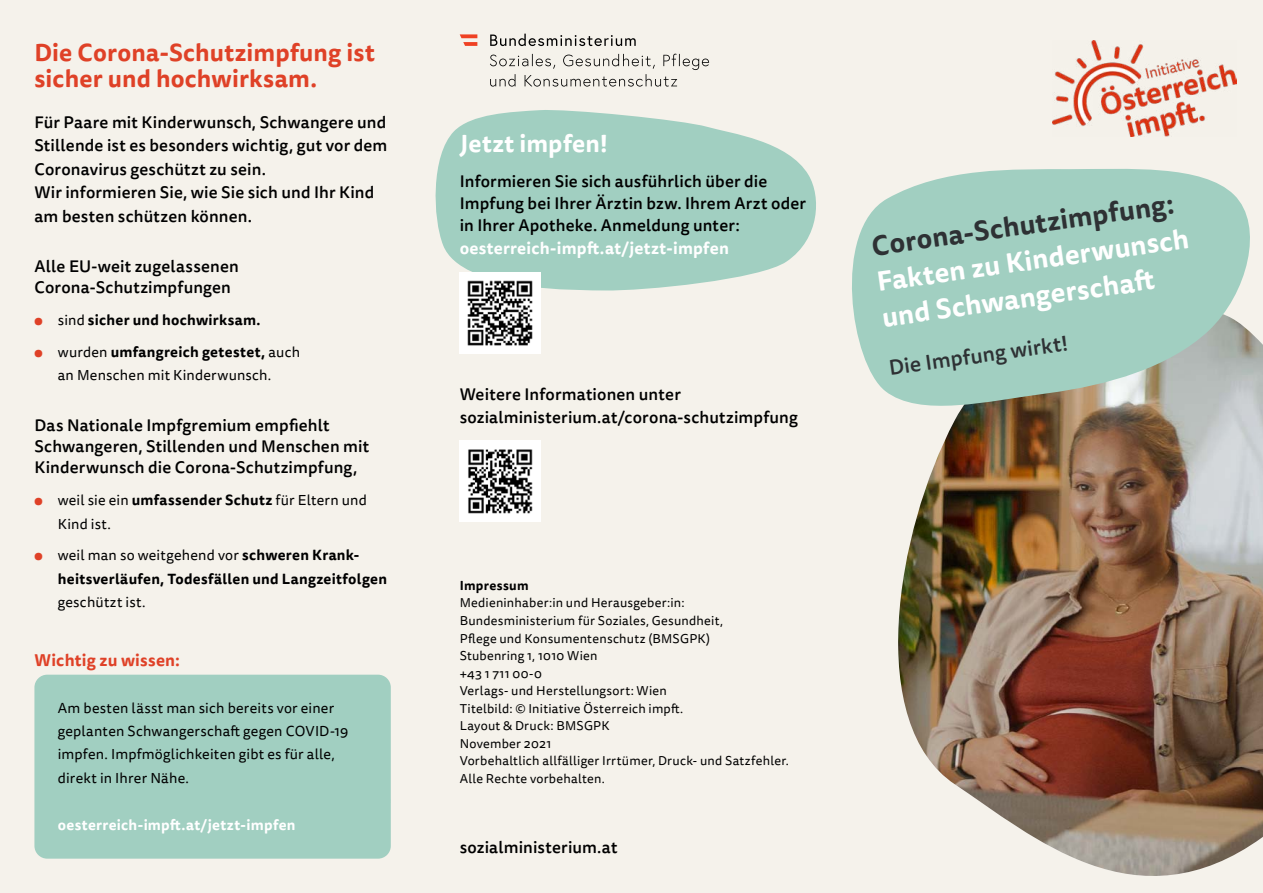
<style>
.page{position:relative;width:1263px;height:893px;background:#f5f2eb}
.page>*{position:absolute;margin:0;border:0;box-sizing:border-box;transform-origin:0 0}
.t1{font:700 27px/36px "Tisa Sans Pro";color:#fff}
.t2{font:700 27px "Tisa Sans Pro";color:#2e3134}
.h1_ohne_Nummerierung{font:700 24px/26.4px "Tisa Sans Pro";letter-spacing:.005em;color:#df4127}
.h1_ohne_Nummerierung-2{font:700 24px "Tisa Sans Pro";letter-spacing:.02em;color:#fff}
.t3{font:500 21px "Tisa Sans Pro";color:#2e3134}
.Cover_p_Rückseite{font:500 16.5px/22.2px "Tisa Sans Pro";letter-spacing:.01em;color:#000}
.p_Introtext{font:500 16.5px/23.4px "Tisa Sans Pro";letter-spacing:.01em;color:#000}
.h2_ohne_Nummerierung{font:500 16.5px/21px "Tisa Sans Pro";letter-spacing:.01em;color:#000}
.h2_ohne_Nummerierung_rot{font:700 16.5px "Tisa Sans Pro";letter-spacing:.015em;color:#df4127}
.Infobox_p_Infobox{font:14.4px/23.4px "Tisa Sans Pro";letter-spacing:.015em;color:#000}
.t4{font:700 14.4px/23.4px "Tisa Sans Pro";letter-spacing:.02em;color:#000}
.Infobox_p_Infobox-2{font:700 14.4px "Tisa Sans Pro";letter-spacing:.02em;color:#fff}
.p_Impressum{font:12.75px/17.5px "Tisa Sans Pro";letter-spacing:.02em;color:#000}
.h_Impressum{font:700 12.75px "Tisa Sans Pro";letter-spacing:.025em;color:#000}
.s1{font-weight:400;color:#df4127}
.s2{font-weight:400}
.s3{color:#df4127}
.s4{font-weight:700}
.s5{font-weight:700;color:#fff}
</style>
<div class="page">
<img style="left:898px;top:418px;width:365px;height:458px">
<img style="left:1052px;top:40px;width:184px;height:96px">
<svg style="left:435px;top:110px;width:381px;height:182px;fill:#a1cfc1"></svg>
<svg style="left:490px;top:54px;width:219px;height:33px"></svg>
<svg style="left:490px;top:34px;width:146px;height:12px"></svg>
<svg style="left:460px;top:34px;width:17px;height:12px"></svg>
<img style="left:460px;top:272px;width:81px;height:81px">
<img style="left:460px;top:440px;width:81px;height:81px">
<svg style="left:852px;top:168px;width:411px;height:250px;fill:#a1cfc1"></svg>
<div style="left:34px;top:675px;width:357px;height:137px;background:#a1cfc1;border-radius:13px"></div>
<div style="left:34px;top:790px;width:357px;height:69px;background:#a1cfc1;border-radius:13px"></div>
<h1 class="h1_ohne_Nummerierung" style="left:34px;top:39px;width:342px">Die Corona-Schutzimpfung ist sicher und hochwirksam.</h1>
<p class="p_Introtext" style="left:34px;top:111px;width:355px">Für Paare mit Kinderwunsch, Schwangere und Stillende ist es besonders wichtig, gut vor dem Coronavirus geschützt zu sein.<br>Wir informieren Sie, wie Sie sich und Ihr Kind am besten schützen können.</p>
<h2 class="h2_ohne_Nummerierung" style="left:34px;top:256px;width:206px">Alle EU-weit zugelassenen<br>Corona-Schutzimpfungen</h2>
<p class="t4" style="left:34px;top:308px;width:228px"><span class="s1">●</span> <span class="s2">sind</span> sicher und hochwirksam.</p>
<p class="Infobox_p_Infobox" style="left:34px;top:341px;width:267px;text-align:center"><span class="s3">●</span> wurden <span class="s4">umfangreich getestet,</span> auch an Menschen mit Kinderwunsch.</p>
<h2 class="h2_ohne_Nummerierung" style="left:34px;top:415px;width:336px">Das Nationale Impfgremium empfiehlt<br>Schwangeren, Stillenden und Menschen mit<br>Kinderwunsch die Corona-Schutzimpfung,</h2>
<p class="Infobox_p_Infobox" style="left:58px;top:489px;width:311px;text-indent:-23px"><span class="s3">●</span> weil sie ein <span class="s4">umfassender Schutz</span> für Eltern und<br>Kind ist.</p>
<p class="t4" style="left:58px;top:544px;width:331px;text-indent:-23px"><span class="s1">●</span> <span class="s2">weil man so weitgehend vor</span> schweren Krank&shy;heitsverläufen, Todesfällen und Langzeitfolgen <span class="s2">geschützt ist.</span></p>
<h2 class="h2_ohne_Nummerierung_rot" style="left:34px;top:648px;width:147px">Wichtig zu wissen:</h2>
<p class="Infobox_p_Infobox" style="left:58px;top:696px;width:292px">Am besten lässt man sich bereits vor einer geplanten Schwangerschaft gegen COVID-19 impfen. Impfmöglichkeiten gibt es für alle, direkt in Ihrer Nähe.</p>
<p class="Infobox_p_Infobox-2" style="left:58px;top:814px;width:239px">oesterreich-impft.at/jetzt-impfen</p>
<h1 class="h1_ohne_Nummerierung-2" style="left:460px;top:126px;width:150px">Jetzt impfen!</h1>
<p class="Cover_p_Rückseite" style="left:460px;top:170px;width:348px">Informieren Sie sich ausführlich über die Impfung bei Ihrer Ärztin bzw. Ihrem Arzt oder in Ihrer Apotheke. Anmeldung unter: <span class="s5">oesterreich-impft.at/jetzt-impfen</span></p>
<p class="Cover_p_Rückseite" style="left:460px;top:384px;width:340px">Weitere Informationen unter sozialministerium.at/corona-schutzimpfung</p>
<h1 class="h_Impressum" style="left:460px;top:576px;width:70px">Impressum</h1>
<p class="p_Impressum" style="left:460px;top:595px;width:226px">Medieninhaber:in und Herausgeber:in:</p>
<p class="p_Impressum" style="left:460px;top:612px;width:265px">Bundesministerium für Soziales, Gesundheit,<br>Pflege und Konsumentenschutz (BMSGPK)</p>
<p class="p_Impressum" style="left:460px;top:647px;width:139px">Stubenring 1, 1010 Wien</p>
<p class="p_Impressum" style="left:460px;top:665px;width:84px">+43 1 711 00-0</p>
<p class="p_Impressum" style="left:460px;top:682px;width:209px">Verlags- und Herstellungsort: Wien</p>
<p class="p_Impressum" style="left:460px;top:700px;width:225px">Titelbild: © Initiative Österreich impft.</p>
<p class="p_Impressum" style="left:460px;top:717px;width:151px">Layout &amp; Druck: BMSGPK</p>
<p class="p_Impressum" style="left:460px;top:735px;width:93px">November 2021</p>
<p class="p_Impressum" style="left:460px;top:752px;width:331px">Vorbehaltlich allfälliger Irrtümer, Druck- und Satzfehler.<br>Alle Rechte vorbehalten.</p>
<p class="Cover_p_Rückseite" style="left:460px;top:836px;width:159px">sozialministerium.at</p>
<h1 class="t2" style="left:869px;top:227px;width:306px;rotate:-8deg">Corona-Schutzimpfung:</h1>
<h1 class="t1" style="left:874px;top:264px;width:316px;rotate:-8deg">Fakten zu Kinderwunsch und Schwangerschaft</h1>
<h3 class="t3" style="left:887px;top:353px;width:182px;rotate:-8deg">Die Impfung wirkt!</h3>
</div>
